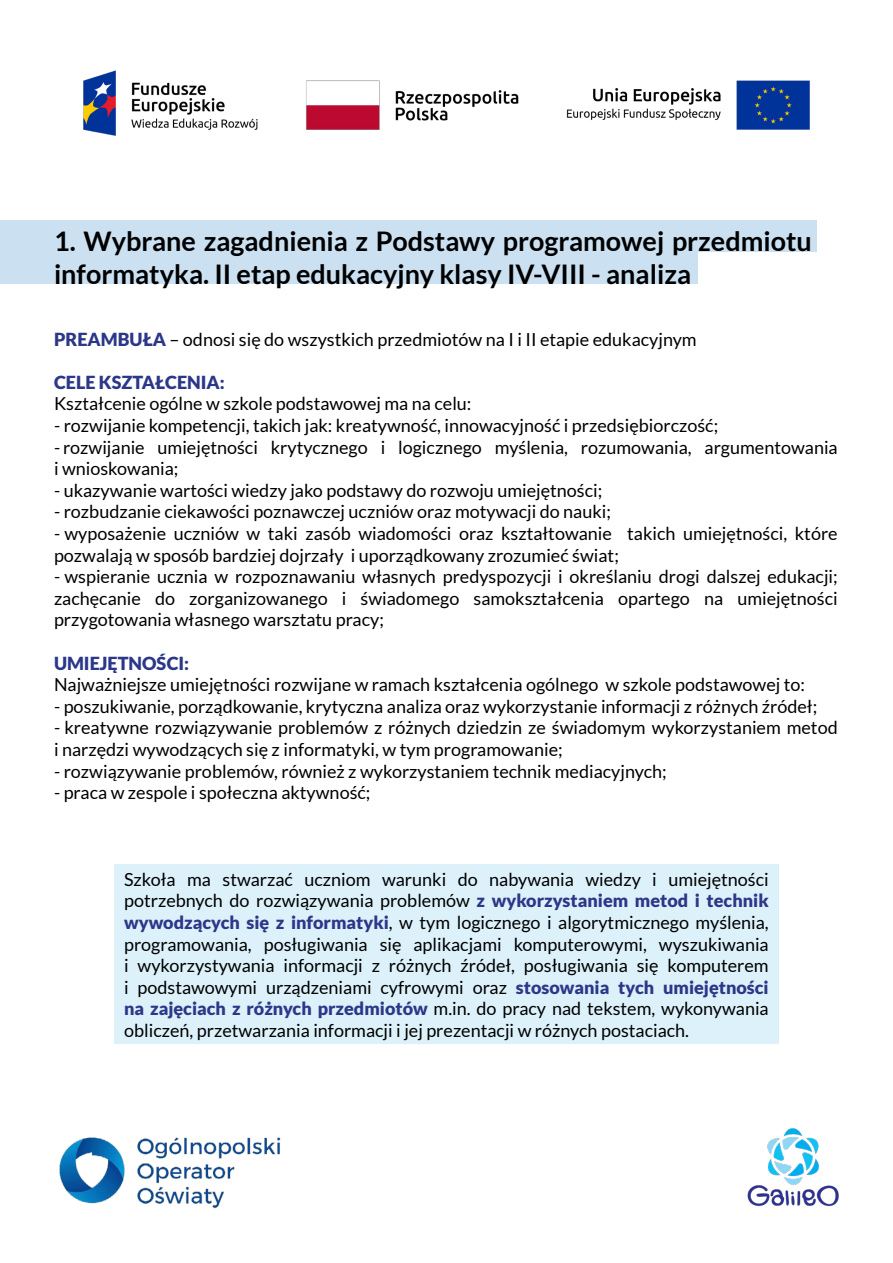
<style>
.page{position:relative;width:893px;height:1263px;background:#fff}
.page>*{position:absolute;margin:0;border:0;box-sizing:border-box;transform-origin:0 0}
.t1{font:700 27px/32.4px "Lato";color:#000}
.t2{font:18px/21.6px "Lato";color:#000}
.t3{font:900 18px "Lato";color:#2b3788}
.s1{font-weight:900;color:#2b3788}
</style>
<div class="page">
<img style="left:59px;top:1137px;width:222px;height:72px">
<img style="left:747px;top:1128px;width:92px;height:79px">
<img style="left:83px;top:70px;width:727px;height:66px">
<div style="left:0;top:252px;width:698px;height:31px;background:#cbe1f2"></div>
<div style="left:114px;top:864px;width:665px;height:180px;background:#dcf1fa"></div>
<div style="left:0;top:221px;width:816px;height:31px;background:#cbe1f2"></div>
<h1 class="t1" style="left:54px;top:225px;width:759px">1. Wybrane zagadnienia z Podstawy programowej przedmiotu informatyka. II etap edukacyjny klasy IV-VIII - analiza</h1>
<p class="t2" style="left:54px;top:328px;width:644px"><span class="s1">PREAMBUŁA</span> – odnosi się do wszystkich przedmiotów na I i II etapie edukacyjnym</p>
<p class="t3" style="left:54px;top:372px;width:172px">CELE KSZTAŁCENIA:</p>
<p class="t2" style="left:54px;top:393px;width:419px">Kształcenie ogólne w szkole podstawowej ma na celu:</p>
<p class="t2" style="left:54px;top:415px;width:666px">- rozwijanie kompetencji, takich jak: kreatywność, innowacyjność i przedsiębiorczość;</p>
<p class="t2" style="left:54px;top:436px;width:785px">- rozwijanie umiejętności krytycznego i logicznego myślenia, rozumowania, argumentowania i wnioskowania;</p>
<p class="t2" style="left:54px;top:479px;width:550px">- ukazywanie wartości wiedzy jako podstawy do rozwoju umiejętności;</p>
<p class="t2" style="left:54px;top:501px;width:558px">- rozbudzanie ciekawości poznawczej uczniów oraz motywacji do nauki;</p>
<p class="t2" style="left:54px;top:523px;width:785px">- wyposażenie uczniów w taki zasób wiadomości oraz kształtowanie takich umiejętności, które pozwalają w sposób bardziej dojrzały i uporządkowany zrozumieć świat;</p>
<p class="t2" style="left:54px;top:566px;width:785px;text-align:justify">- wspieranie ucznia w rozpoznawaniu własnych predyspozycji i określaniu drogi dalszej edukacji; zachęcanie do zorganizowanego i świadomego samokształcenia opartego na umiejętności przygotowania własnego warsztatu pracy;</p>
<p class="t3" style="left:54px;top:652px;width:137px">UMIEJĘTNOŚCI:</p>
<p class="t2" style="left:54px;top:674px;width:753px">Najważniejsze umiejętności rozwijane w ramach kształcenia ogólnego w szkole podstawowej to:</p>
<p class="t2" style="left:54px;top:695px;width:765px">- poszukiwanie, porządkowanie, krytyczna analiza oraz wykorzystanie informacji z różnych źródeł;</p>
<p class="t2" style="left:54px;top:717px;width:785px">- kreatywne rozwiązywanie problemów z różnych dziedzin ze świadomym wykorzystaniem metod i narzędzi wywodzących się z informatyki, w tym programowanie;</p>
<p class="t2" style="left:54px;top:760px;width:614px">- rozwiązywanie problemów, również z wykorzystaniem technik mediacyjnych;</p>
<p class="t2" style="left:54px;top:782px;width:318px">- praca w zespole i społeczna aktywność;</p>
<p class="t2" style="left:124px;top:868px;width:646px;text-align:justify">Szkoła ma stwarzać uczniom warunki do nabywania wiedzy i umiejętności potrzebnych do rozwiązywania problemów <span class="s1">z wykorzystaniem metod i technik wywodzących się z informatyki</span>, w tym logicznego i algorytmicznego myślenia, programowania, posługiwania się aplikacjami komputerowymi, wyszukiwania i wykorzystywania informacji z różnych źródeł, posługiwania się komputerem i podstawowymi urządzeniami cyfrowymi oraz <span class="s1">stosowania tych umiejętności na zajęciach z różnych przedmiotów</span> m.in. do pracy nad tekstem, wykonywania obliczeń, przetwarzania informacji i jej prezentacji w różnych postaciach.</p>
</div>
